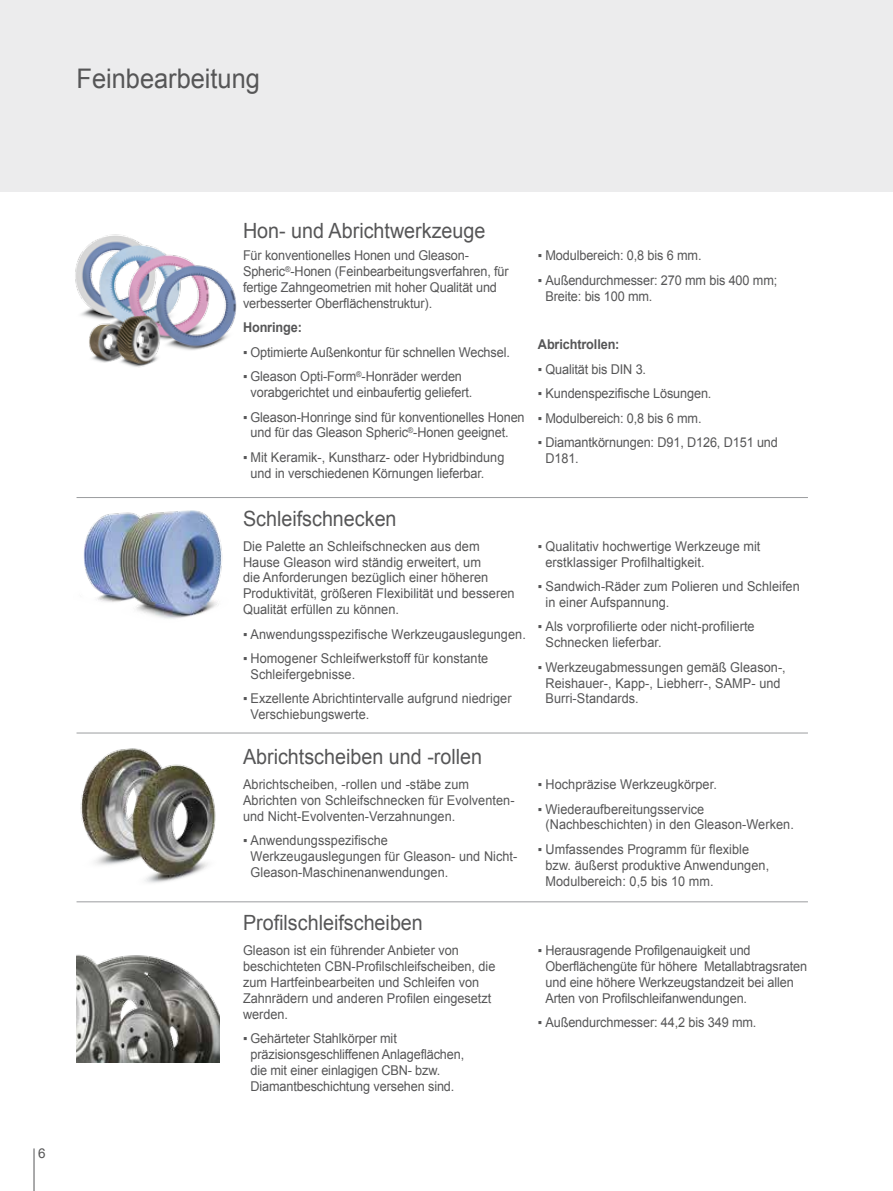
<style>
.page{position:relative;width:893px;height:1191px;background:#fff}
.page>*{position:absolute;margin:0;border:0;box-sizing:border-box;transform-origin:0 0}
.t1{font:27px "Arial";color:#565657;scale:.94 1}
.t2{font:21px "Arial";color:#565657;scale:.94 1}
.t3{font:13.5px/15.9px "Arial";color:#565657;scale:.94 1}
.t4{font:13.5px/15.9px "Arial";color:#565657;scale:.95 1}
.t5{font:700 13.5px "Arial";letter-spacing:-.01em;color:#565657;scale:.94 1}
.t6{font:13.5px "Arial";color:#565657}
</style>
<div class="page">
<img style="left:75px;top:234px;width:162px;height:133px">
<hr style="left:34px;top:1148px;width:1px;height:43px;background:#565657">
<div style="left:0;top:0;width:893px;height:191px;background:#ececed"></div>
<hr style="left:77px;top:497px;width:731px;height:1px;background:#9b9d9f">
<hr style="left:77px;top:732px;width:731px;height:1px;background:#9b9d9f">
<hr style="left:77px;top:901px;width:731px;height:1px;background:#9b9d9f">
<img style="left:77px;top:954px;width:142px;height:108px">
<img style="left:76px;top:497px;width:146px;height:122px">
<img style="left:80px;top:748px;width:136px;height:135px">
<h1 class="t1" style="left:77px;top:61px;width:197px">Feinbearbeitung</h1>
<p class="t6" style="left:38px;top:1144px;width:9px">6</p>
<h2 class="t2" style="left:243px;top:217px;width:259px">Hon- und Abrichtwerkzeuge</h2>
<p class="t3" style="left:243px;top:248px;width:284px">Für konventionelles Honen und Gleason-Spheric<sup>®</sup>-Honen (Feinbearbeitungsverfahren, für fertige Zahngeometrien mit hoher Qualität und verbesserter Oberflächenstruktur).</p>
<p class="t5" style="left:243px;top:319px;width:64px">Honringe:</p>
<p class="t3" style="left:243px;top:344px;width:285px">▪ Optimierte Außenkontur für schnellen Wechsel.</p>
<p class="t3" style="left:251px;top:369px;width:238px;text-indent:-7px">▪ Gleason Opti-Form<sup>®</sup>-Honräder werden vorabgerichtet und einbaufertig geliefert.</p>
<p class="t3" style="left:251px;top:409px;width:293px;text-indent:-7px">▪ Gleason-Honringe sind für konventionelles Honen und für das Gleason Spheric<sup>®</sup>-Honen geeignet.</p>
<p class="t3" style="left:251px;top:449px;width:272px;text-indent:-7px">▪ Mit Keramik-, Kunstharz- oder Hybridbindung und in verschiedenen Körnungen lieferbar.</p>
<h2 class="t2" style="left:243px;top:504px;width:165px">Schleifschnecken</h2>
<p class="t4" style="left:243px;top:538px;width:287px">Die Palette an Schleifschnecken aus dem Hause Gleason wird ständig erweitert, um<br>die Anforderungen bezüglich einer höheren Produktivität, größeren Flexibilität und besseren Qualität erfüllen zu können.</p>
<p class="t3" style="left:243px;top:626px;width:302px">▪ Anwendungsspezifische Werkzeugauslegungen.</p>
<p class="t3" style="left:250px;top:650px;width:254px;text-indent:-7px">▪ Homogener Schleifwerkstoff für konstante<br>Schleifergebnisse.</p>
<p class="t3" style="left:250px;top:691px;width:279px;text-indent:-7px">▪ Exzellente Abrichtintervalle aufgrund niedriger<br>Verschiebungswerte.</p>
<h2 class="t2" style="left:243px;top:743px;width:256px">Abrichtscheiben und -rollen</h2>
<p class="t3" style="left:243px;top:776px;width:290px">Abrichtscheiben, -rollen und -stäbe zum<br>Abrichten von Schleifschnecken für Evolventen&shy;und Nicht-Evolventen-Verzahnungen.</p>
<p class="t3" style="left:250px;top:832px;width:285px;text-indent:-7px">▪ Anwendungsspezifische<br>Werkzeugauslegungen für Gleason- und Nicht-<br>Gleason-Maschinenanwendungen.</p>
<h2 class="t2" style="left:243px;top:909px;width:193px">Profilschleifscheiben</h2>
<p class="t3" style="left:243px;top:942px;width:270px">Gleason ist ein führender Anbieter von beschichteten CBN-Profilschleifscheiben, die zum Hartfeinbearbeiten und Schleifen von Zahnrädern und anderen Profilen eingesetzt werden.</p>
<p class="t3" style="left:250px;top:1030px;width:229px;text-indent:-7px">▪ Gehärteter Stahlkörper mit präzisionsgeschliffenen Anlageflächen, die mit einer einlagigen CBN- bzw.<br>Diamantbeschichtung versehen sind.</p>
<p class="t3" style="left:538px;top:248px;width:176px">▪ Modulbereich: 0,8 bis 6 mm.</p>
<p class="t3" style="left:545px;top:272px;width:248px;text-indent:-7px">▪ Außendurchmesser: 270 mm bis 400 mm;<br>Breite: bis 100 mm.</p>
<p class="t5" style="left:538px;top:336px;width:88px">Abrichtrollen:</p>
<p class="t3" style="left:538px;top:361px;width:117px">▪ Qualität bis DIN 3.</p>
<p class="t3" style="left:538px;top:386px;width:186px">▪ Kundenspezifische Lösungen.</p>
<p class="t3" style="left:538px;top:410px;width:176px">▪ Modulbereich: 0,8 bis 6 mm.</p>
<p class="t3" style="left:545px;top:434px;width:249px;text-indent:-7px">▪ Diamantkörnungen: D91, D126, D151 und<br>D181.</p>
<p class="t3" style="left:545px;top:538px;width:230px;text-indent:-7px">▪ Qualitativ hochwertige Werkzeuge mit erstklassiger Profilhaltigkeit.</p>
<p class="t3" style="left:545px;top:578px;width:272px;text-indent:-7px">▪ Sandwich-Räder zum Polieren und Schleifen in einer Aufspannung.</p>
<p class="t3" style="left:545px;top:618px;width:224px;text-indent:-7px">▪ Als vorprofilierte oder nicht-profilierte<br>Schnecken lieferbar.</p>
<p class="t3" style="left:545px;top:659px;width:257px;text-indent:-7px">▪ Werkzeugabmessungen gemäß Gleason-,<br>Reishauer-, Kapp-, Liebherr-, SAMP- und<br>Burri-Standards.</p>
<p class="t3" style="left:538px;top:776px;width:192px">▪ Hochpräzise Werkzeugkörper.</p>
<p class="t3" style="left:545px;top:801px;width:266px;text-indent:-7px">▪ Wiederaufbereitungsservice (Nachbeschichten) in den Gleason-Werken.</p>
<p class="t3" style="left:545px;top:841px;width:239px;text-indent:-7px">▪ Umfassendes Programm für flexible bzw. äußerst produktive Anwendungen,<br>Modulbereich: 0,5 bis 10 mm.</p>
<p class="t3" style="left:545px;top:942px;width:280px;text-indent:-7px">▪ Herausragende Profilgenauigkeit und Oberflächengüte für höhere Metallabtragsraten und eine höhere Werkzeugstandzeit bei allen Arten von Profilschleifanwendungen.</p>
<p class="t3" style="left:538px;top:1015px;width:234px">▪ Außendurchmesser: 44,2 bis 349 mm.</p>
</div>
